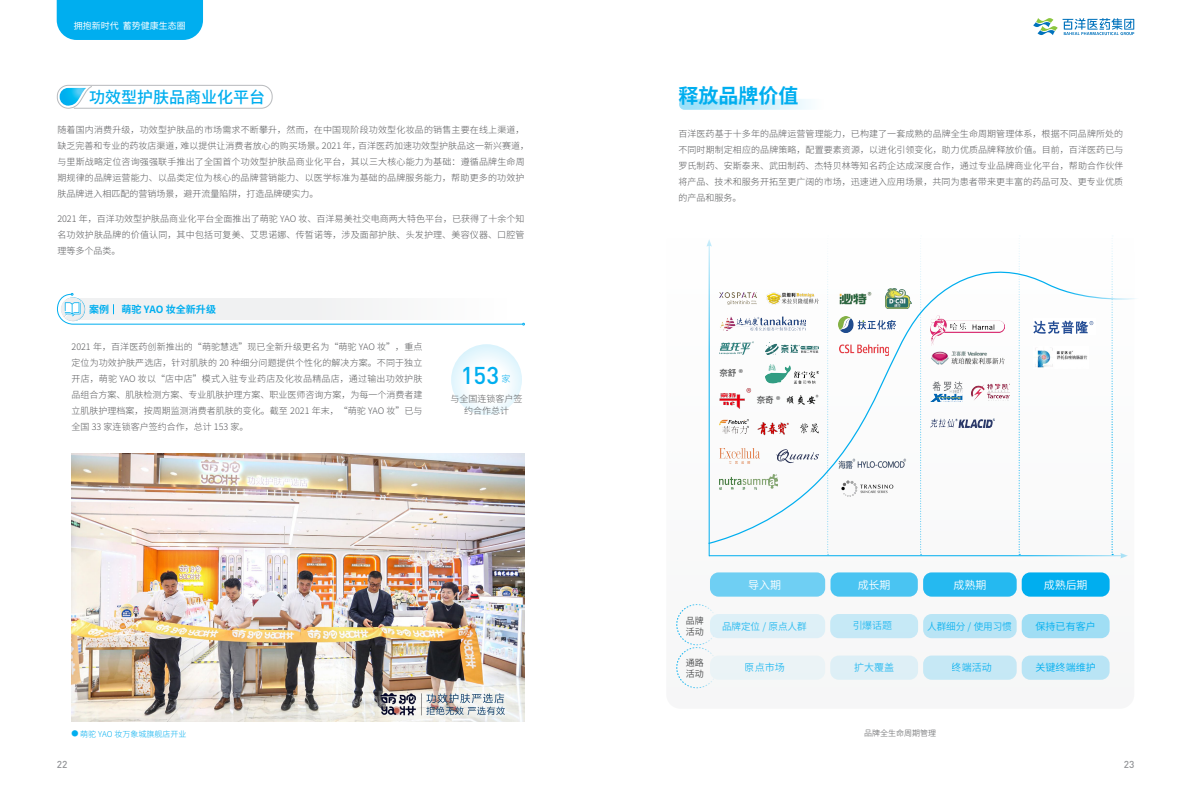
<style>
.page{position:relative;width:1191px;height:808px;background:#fff}
.page>*{position:absolute;margin:0;border:0;box-sizing:border-box;transform-origin:0 0}
.大数据{font:500 24px "DIN";color:#00aeef}
._1_1_1{font:700 20px "Source Han Sans CN";color:#00aeef}
._1_1_1_1{font:500 16px "Source Han Sans CN";color:#00aeef}
.内文样式{font:11px "Source Han Sans CN";color:#fff}
.内文样式-2{font:10px "Source Han Sans CN";color:#00aeef}
.案例标题{font:700 10px "Source Han Sans CN";color:#00aeef}
.t1{font:500 10px "DIN";color:#939598}
.t2{font:9.8px "Source Han Sans CN";letter-spacing:-.01em;color:#00aeef}
.正文{font:300 9px/16px "Source Han Sans CN";letter-spacing:.02em;color:#57585a;text-align:justify}
.数据文字{font:300 9px/12px "Source Han Sans CN";color:#57585a;text-align:center}
.t3{font:9px "Source Han Sans CN";color:#fff}
.内文样式-3{font:9px/11px "Source Han Sans CN";color:#4b4c4d}
.大数据-2{font:300 9px "Source Han Sans CN";color:#00aeef}
.内文样式-4{font:500 8.6px "Source Han Sans CN";color:#4b4c4d}
.图注{font:300 8px "Source Han Sans CN";color:#00aeef}
.图注-2{font:300 8px "Source Han Sans CN";color:#57585a}
.s1{font-size:7px}
</style>
<div class="page">
<svg style="left:1033px;top:18px;width:101px;height:18px"></svg>
<div style="left:57px;top:0;width:146px;height:40px;background:#00aeef"></div>
<div style="left:666px;top:221px;width:468px;height:488px;background:#f9f9f9;border-radius:14px"></div>
<svg style="left:679px;top:99px;width:158px;height:11px"></svg>
<hr style="left:708px;top:245px;width:1px;height:311px;background:#00aeef">
<svg style="left:707px;top:240px;width:5px;height:7px"></svg>
<svg style="left:920px;top:253px;width:1px;height:302px"></svg>
<svg style="left:1018px;top:248px;width:2px;height:307px"></svg>
<svg style="left:1111px;top:243px;width:2px;height:312px"></svg>
<div style="left:710px;top:572px;width:115px;height:25px;background:#6fcff3;border-radius:9px"></div>
<div style="left:710px;top:614px;width:115px;height:24px;background:#def0f7;border-radius:9px"></div>
<svg style="left:676px;top:604px;width:40px;height:84px"></svg>
<div style="left:710px;top:655px;width:115px;height:25px;background:#ebf3f6;border-radius:9px"></div>
<div style="left:830px;top:572px;width:87px;height:25px;background:#4ac4f2;border-radius:9px"></div>
<div style="left:830px;top:614px;width:88px;height:24px;background:#c6e9f6;border-radius:9px"></div>
<div style="left:830px;top:655px;width:88px;height:25px;background:#deeff6;border-radius:9px"></div>
<div style="left:1021px;top:572px;width:88px;height:25px;background:#00aeef;border-radius:9px"></div>
<div style="left:1021px;top:614px;width:88px;height:24px;background:#a0def4;border-radius:9px"></div>
<div style="left:1021px;top:655px;width:88px;height:25px;background:#b9e4f5;border-radius:9px"></div>
<div style="left:923px;top:572px;width:93px;height:25px;background:#25b9f0;border-radius:9px"></div>
<div style="left:923px;top:614px;width:93px;height:24px;background:#b9e5f5;border-radius:9px"></div>
<div style="left:923px;top:655px;width:93px;height:25px;background:#c6e8f5;border-radius:9px"></div>
<hr style="left:709px;top:555px;width:412px;height:1px;background:#00aeef">
<svg style="left:1120px;top:553px;width:7px;height:5px"></svg>
<svg style="left:57px;top:85px;width:216px;height:24px"></svg>
<svg style="left:57px;top:293px;width:467px;height:32px"></svg>
<img style="left:72px;top:454px;width:452px;height:267px">
<svg style="left:451px;top:344px;width:71px;height:71px"></svg>
<svg style="left:708px;top:271px;width:428px;height:274px"></svg>
<p class="t3" style="left:74px;top:21px;width:114px">拥抱新时代 蓄势健康生态圈</p>
<p class="_1_1_1_1" style="left:89px;top:88px;width:178px">功效型护肤品商业化平台</p>
<p class="正文" style="left:57px;top:122px;width:473px;text-align:left">随着国内消费升级，功效型护肤品的市场需求不断攀升，然而，在中国现阶段功效型化妆品的销售主要在线上渠道，缺乏完善和专业的药妆店渠道，难以提供让消费者放心的购买场景。2021 年，百洋医药加速功效型护肤品这一新兴赛道，与里斯战略定位咨询强强联手推出了全国首个功效型护肤品商业化平台，其以三大核心能力为基础：遵循品牌生命周期规律的品牌运营能力、以品类定位为核心的品牌营销能力、以医学标准为基础的品牌服务能力，帮助更多的功效护肤品牌进入相匹配的营销场景，避开流量陷阱，打造品牌硬实力。</p>
<p class="正文" style="left:57px;top:211px;width:469px">2021 年，百洋功效型护肤品商业化平台全面推出了萌驼 YAO 妆、百洋易美社交电商两大特色平台，已获得了十余个知名功效护肤品牌的价值认同，其中包括可复美、艾思诺娜、传皙诺等，涉及面部护肤、头发护理、美容仪器、口腔管理等多个品类。</p>
<p class="案例标题" style="left:121px;top:303px;width:96px">萌驼 YAO 妆全新升级</p>
<p class="正文" style="left:71px;top:339px;width:352px">2021 年，百洋医药创新推出的“萌驼慧选”现已全新升级更名为“萌驼 YAO 妆”，重点定位为功效护肤严选店，针对肌肤的 20 种细分问题提供个性化的解决方案。不同于独立开店，萌驼 YAO 妆以“店中店”模式入驻专业药店及化妆品精品店，通过输出功效护肤品组合方案、肌肤检测方案、专业肌肤护理方案、职业医师咨询方案，为每一个消费者建立肌肤护理档案，按周期监测消费者肌肤的变化。截至 2021 年末，“萌驼 YAO 妆”已与全国 33 家连锁客户签约合作，总计 153 家。</p>
<p class="案例标题" style="left:89px;top:304px;width:21px">案例</p>
<p class="大数据" style="left:461px;top:360px;width:40px">153</p>
<p class="大数据-2" style="left:501px;top:374px;width:10px">家</p>
<p class="数据文字" style="left:450px;top:393px;width:73px">与全国连锁客户签约合作总计</p>
<p class="图注" style="left:71px;top:729px;width:117px"><span class="s1">●</span> 萌驼 YAO 妆万象城旗舰店开业</p>
<p class="_1_1_1" style="left:678px;top:84px;width:121px">释放品牌价值</p>
<p class="正文" style="left:678px;top:126px;width:446px">百洋医药基于十多年的品牌运营管理能力，已构建了一套成熟的品牌全生命周期管理体系，根据不同品牌所处的不同时期制定相应的品牌策略，配置要素资源，以进化引领变化，助力优质品牌释放价值。目前，百洋医药已与罗氏制药、安斯泰来、武田制药、杰特贝林等知名药企达成深度合作，通过专业品牌商业化平台，帮助合作伙伴将产品、技术和服务开拓至更广阔的市场，迅速进入应用场景，共同为患者带来更丰富的药品可及、更专业优质的产品和服务。</p>
<p class="内文样式-4" style="left:719px;top:368px;width:25px">奈舒 ®</p>
<p class="内文样式-4" style="left:756px;top:395px;width:25px">奈奇 ®</p>
<p class="内文样式" style="left:748px;top:578px;width:34px">导入期</p>
<p class="内文样式-3" style="left:685px;top:615px;width:19px">品牌活动</p>
<p class="t2" style="left:722px;top:621px;width:86px">品牌定位 / 原点人群</p>
<p class="内文样式-3" style="left:685px;top:657px;width:19px">通路活动</p>
<p class="内文样式-2" style="left:744px;top:662px;width:41px">原点市场</p>
<p class="内文样式" style="left:857px;top:578px;width:34px">成长期</p>
<p class="内文样式-2" style="left:852px;top:620px;width:41px">引爆话题</p>
<p class="内文样式-2" style="left:854px;top:662px;width:41px">扩大覆盖</p>
<p class="内文样式" style="left:953px;top:578px;width:34px">成熟期</p>
<p class="t2" style="left:927px;top:621px;width:86px">人群细分 / 使用习惯</p>
<p class="内文样式-2" style="left:951px;top:662px;width:41px">终端活动</p>
<p class="图注-2" style="left:864px;top:729px;width:73px">品牌全生命周期管理</p>
<p class="内文样式" style="left:1043px;top:578px;width:45px">成熟后期</p>
<p class="内文样式-2" style="left:1035px;top:621px;width:61px">保持已有客户</p>
<p class="内文样式-2" style="left:1035px;top:662px;width:61px">关键终端维护</p>
<p class="t1" style="left:57px;top:758px;width:12px">22</p>
<p class="t1" style="left:1123px;top:758px;width:12px">23</p>
</div>
